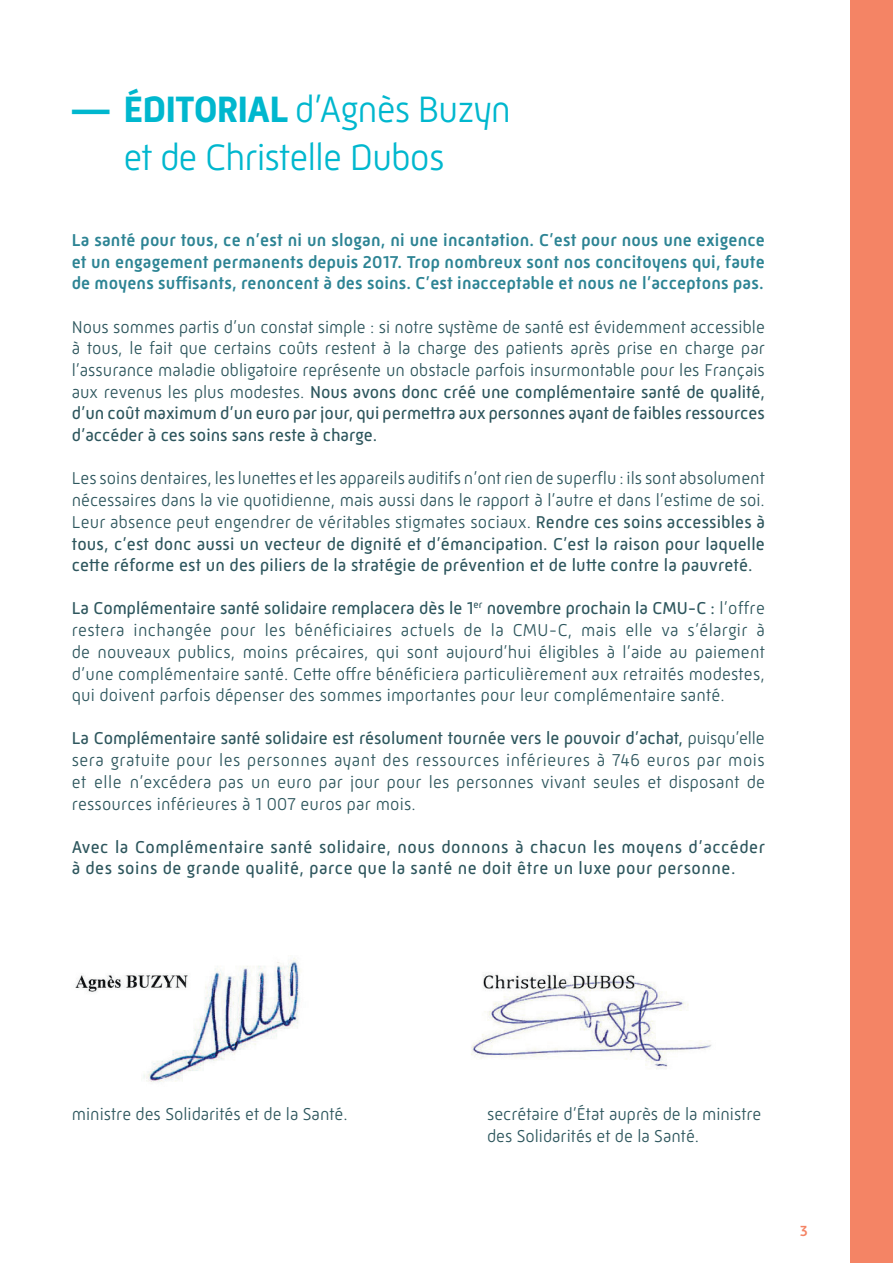
<style>
.page{position:relative;width:893px;height:1263px;background:#fff}
.page>*{position:absolute;margin:0;border:0;box-sizing:border-box;transform-origin:0 0}
.t1{font:300 37.5px/48px "Mic 32 New";letter-spacing:-.025em;color:#00b7ce;text-align:center}
.t2{font:300 17.55px/21.8px "Mic 32 New";letter-spacing:.01em;color:#2d565d;text-align:justify}
.t3{font:500 17.55px/21.8px "Mic 32 New";letter-spacing:.01em;color:#2d8494;text-align:justify}
.t4{font:17.55px/21.8px "Mic 32 New";letter-spacing:.03em;color:#2d565d}
.t5{font:500 15px "Mic 32 New";color:#f48465}
.s1{font-weight:700}
.s2{font-weight:400}
</style>
<div class="page">
<div style="left:850px;top:0;width:43px;height:1263px;background:#f48465"></div>
<img style="left:143px;top:958px;width:157px;height:124px">
<img style="left:74px;top:963px;width:118px;height:31px">
<img style="left:471px;top:974px;width:241px;height:96px">
<h1 class="t1" style="left:72px;top:85px;width:440px"><span class="s1">— ÉDITORIAL</span> d’Agnès Buzyn et de Christelle Dubos</h1>
<p class="t3" style="left:72px;top:229px;width:695px">La santé pour tous, ce n’est ni un slogan, ni une incantation. C’est pour nous une exigence et un engagement permanents depuis 2017. Trop nombreux sont nos concitoyens qui, faute de moyens suffisants, renoncent à des soins. C’est inacceptable et nous ne l’acceptons pas.</p>
<p class="t2" style="left:72px;top:316px;width:695px">Nous sommes partis d’un constat simple : si notre système de santé est évidemment accessible à tous, le fait que certains coûts restent à la charge des patients après prise en charge par l’assurance maladie obligatoire représente un obstacle parfois insurmontable pour les Français aux revenus les plus modestes. <span class="s2">Nous avons donc créé une complémentaire santé de qualité, d’un coût maximum d’un euro par jour, qui permettra aux personnes ayant de faibles ressources d’accéder à ces soins sans reste à charge.</span></p>
<p class="t2" style="left:72px;top:467px;width:695px">Les soins dentaires, les lunettes et les appareils auditifs n’ont rien de superflu : ils sont absolument nécessaires dans la vie quotidienne, mais aussi dans le rapport à l’autre et dans l’estime de soi.<br>Leur absence peut engendrer de véritables stigmates sociaux. <span class="s2">Rendre ces soins accessibles à tous, c’est donc aussi un vecteur de dignité et d’émancipation. C’est la raison pour laquelle cette réforme est un des piliers de la stratégie de prévention et de lutte contre la pauvreté.</span></p>
<p class="t2" style="left:72px;top:597px;width:695px"><span class="s2">La Complémentaire santé solidaire remplacera dès le 1</span><sup>er</sup> <span class="s2">novembre prochain la CMU-C :</span> l’offre restera inchangée pour les bénéficiaires actuels de la CMU-C, mais elle va s’élargir à de nouveaux publics, moins précaires, qui sont aujourd’hui éligibles à l’aide au paiement d’une complémentaire santé. Cette offre bénéficiera particulièrement aux retraités modestes, qui doivent parfois dépenser des sommes importantes pour leur complémentaire santé.</p>
<p class="t2" style="left:72px;top:727px;width:695px"><span class="s2">La Complémentaire santé solidaire est résolument tournée vers le pouvoir d’achat,</span> puisqu’elle sera gratuite pour les personnes ayant des ressources inférieures à 746 euros par mois et elle n’excédera pas un euro par jour pour les personnes vivant seules et disposant de ressources inférieures à 1 007 euros par mois.</p>
<p class="t4" style="left:72px;top:836px;width:695px">Avec la Complémentaire santé solidaire, nous donnons à chacun les moyens d’accéder à des soins de grande qualité, parce que la santé ne doit être un luxe pour personne.</p>
<p class="t2" style="left:72px;top:1103px;width:277px">ministre des Solidarités et de la Santé.</p>
<p class="t2" style="left:487px;top:1103px;width:276px">secrétaire d’État auprès de la ministre des Solidarités et de la Santé.</p>
<p class="t5" style="left:800px;top:1222px;width:9px">3</p>
</div>
